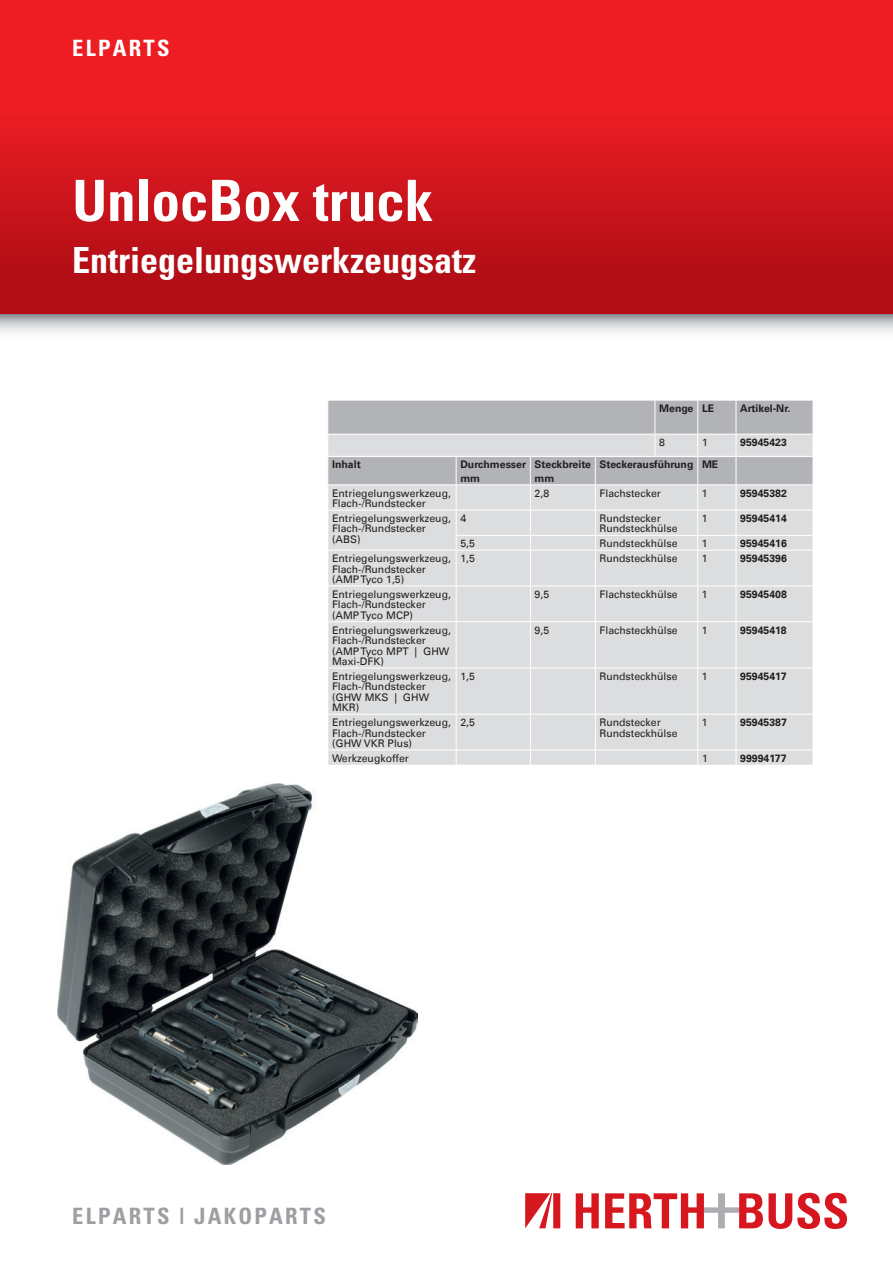
<style>
.page{position:relative;width:893px;height:1263px;background:#fff}
.page>*{position:absolute;margin:0;border:0;box-sizing:border-box;transform-origin:0 0}
.t1{font:700 condensed 57px "Univers";color:#fff}
.t2{font:700 condensed 36px "Univers";color:#fff}
.t3{font:700 condensed 22.5px "Univers";letter-spacing:.1em;color:#9d9fa2}
.t4{font:700 condensed 22.5px "Univers";letter-spacing:.1em;color:#fff}
.t5{font:10.5px/10.5px "Univers Com 55 Roman";color:#231f20}
.t6{font:700 10.5px/13.5px "Univers Com 65";color:#231f20}
</style>
<div class="page">
<img style="left:0;top:0;width:893px;height:333px">
<img style="left:57px;top:783px;width:360px;height:381px">
<svg style="left:576px;top:1193px;width:23px;height:35px"></svg>
<svg style="left:605px;top:1193px;width:242px;height:36px"></svg>
<svg style="left:525px;top:1193px;width:35px;height:35px"></svg>
<div style="left:328px;top:551px;width:484px;height:214px;background:#dcdddf"></div>
<svg style="left:328px;top:400px;width:484px;height:150px;background:#cccdd0"></svg>
<hr style="left:456px;top:550px;width:1px;height:35px;background:#fff">
<hr style="left:530px;top:550px;width:1px;height:35px;background:#fff">
<hr style="left:595px;top:550px;width:1px;height:35px;background:#fff">
<hr style="left:697px;top:550px;width:1px;height:35px;background:#fff">
<hr style="left:736px;top:550px;width:1px;height:35px;background:#fff">
<hr style="left:327px;top:585px;width:129px;height:1px;background:#fff">
<hr style="left:456px;top:585px;width:74px;height:1px;background:#fff">
<hr style="left:456px;top:586px;width:1px;height:35px;background:#fff">
<hr style="left:530px;top:585px;width:65px;height:1px;background:#fff">
<hr style="left:530px;top:586px;width:1px;height:35px;background:#fff">
<hr style="left:595px;top:585px;width:103px;height:1px;background:#fff">
<hr style="left:595px;top:586px;width:1px;height:35px;background:#fff">
<hr style="left:698px;top:585px;width:38px;height:1px;background:#fff">
<hr style="left:697px;top:586px;width:1px;height:35px;background:#fff">
<hr style="left:736px;top:585px;width:76px;height:1px;background:#fff">
<hr style="left:736px;top:586px;width:1px;height:35px;background:#fff">
<hr style="left:327px;top:621px;width:129px;height:1px;background:#fff">
<hr style="left:456px;top:621px;width:74px;height:1px;background:#fff">
<hr style="left:456px;top:622px;width:1px;height:45px;background:#fff">
<hr style="left:530px;top:621px;width:65px;height:1px;background:#fff">
<hr style="left:530px;top:622px;width:1px;height:45px;background:#fff">
<hr style="left:595px;top:621px;width:103px;height:1px;background:#fff">
<hr style="left:595px;top:622px;width:1px;height:45px;background:#fff">
<hr style="left:698px;top:621px;width:38px;height:1px;background:#fff">
<hr style="left:697px;top:622px;width:1px;height:45px;background:#fff">
<hr style="left:736px;top:621px;width:76px;height:1px;background:#fff">
<hr style="left:736px;top:622px;width:1px;height:45px;background:#fff">
<hr style="left:327px;top:667px;width:129px;height:1px;background:#fff">
<hr style="left:456px;top:667px;width:74px;height:1px;background:#fff">
<hr style="left:456px;top:668px;width:1px;height:46px;background:#fff">
<hr style="left:530px;top:667px;width:65px;height:1px;background:#fff">
<hr style="left:530px;top:668px;width:1px;height:46px;background:#fff">
<hr style="left:595px;top:667px;width:103px;height:1px;background:#fff">
<hr style="left:595px;top:668px;width:1px;height:46px;background:#fff">
<hr style="left:698px;top:667px;width:38px;height:1px;background:#fff">
<hr style="left:697px;top:668px;width:1px;height:46px;background:#fff">
<hr style="left:736px;top:667px;width:76px;height:1px;background:#fff">
<hr style="left:736px;top:668px;width:1px;height:46px;background:#fff">
<hr style="left:327px;top:714px;width:129px;height:1px;background:#fff">
<hr style="left:456px;top:714px;width:74px;height:1px;background:#fff">
<hr style="left:456px;top:714px;width:1px;height:35px;background:#fff">
<hr style="left:530px;top:714px;width:65px;height:1px;background:#fff">
<hr style="left:530px;top:714px;width:1px;height:35px;background:#fff">
<hr style="left:595px;top:714px;width:103px;height:1px;background:#fff">
<hr style="left:595px;top:714px;width:1px;height:35px;background:#fff">
<hr style="left:698px;top:714px;width:38px;height:1px;background:#fff">
<hr style="left:697px;top:714px;width:1px;height:35px;background:#fff">
<hr style="left:736px;top:714px;width:76px;height:1px;background:#fff">
<hr style="left:736px;top:714px;width:1px;height:35px;background:#fff">
<hr style="left:327px;top:749px;width:129px;height:1px;background:#fff">
<hr style="left:456px;top:749px;width:74px;height:1px;background:#fff">
<svg style="left:456px;top:750px;width:1px;height:15px"></svg>
<hr style="left:530px;top:749px;width:65px;height:1px;background:#fff">
<svg style="left:530px;top:750px;width:1px;height:15px"></svg>
<hr style="left:595px;top:749px;width:103px;height:1px;background:#fff">
<svg style="left:595px;top:750px;width:1px;height:15px"></svg>
<hr style="left:698px;top:749px;width:38px;height:1px;background:#fff">
<svg style="left:697px;top:750px;width:1px;height:15px"></svg>
<hr style="left:736px;top:749px;width:76px;height:1px;background:#fff">
<svg style="left:736px;top:750px;width:1px;height:15px"></svg>
<h3 class="t4" style="left:72px;top:34px;width:99px">ELPARTS</h3>
<h1 class="t1" style="left:72px;top:166px;width:362px">UnlocBox truck</h1>
<h2 class="t2" style="left:72px;top:238px;width:405px">Entriegelungswerkzeugsatz</h2>
<p class="t6" style="left:659px;top:401px;width:56px">Menge LE</p>
<p class="t6" style="left:740px;top:401px;width:52px">Artikel-Nr.</p>
<p class="t5" style="left:659px;top:437px;width:7px">8</p>
<p class="t5" style="left:702px;top:437px;width:7px">1</p>
<p class="t6" style="left:740px;top:435px;width:48px">95945423</p>
<p class="t6" style="left:332px;top:458px;width:30px">Inhalt</p>
<p class="t6" style="left:460px;top:458px;width:67px">Durchmesser mm</p>
<p class="t6" style="left:535px;top:458px;width:58px">Steckbreite mm</p>
<p class="t6" style="left:600px;top:458px;width:120px">Steckerausführung ME</p>
<p class="t5" style="left:332px;top:488px;width:121px">Entriegelungswerkzeug,<br>Flach-/Rundstecker</p>
<p class="t5" style="left:535px;top:488px;width:16px">2,8</p>
<p class="t5" style="left:600px;top:488px;width:63px">Flachstecker</p>
<p class="t5" style="left:702px;top:488px;width:7px">1</p>
<p class="t6" style="left:740px;top:486px;width:48px">95945382</p>
<p class="t5" style="left:332px;top:513px;width:121px">Entriegelungswerkzeug,<br>Flach-/Rundstecker (ABS)</p>
<p class="t5" style="left:460px;top:513px;width:7px">4</p>
<p class="t5" style="left:600px;top:513px;width:79px">Rundstecker<br>Rundsteckhülse</p>
<p class="t5" style="left:702px;top:513px;width:7px">1</p>
<p class="t6" style="left:740px;top:511px;width:48px">95945414</p>
<p class="t5" style="left:460px;top:538px;width:16px">5,5</p>
<p class="t5" style="left:600px;top:538px;width:79px">Rundsteckhülse</p>
<p class="t5" style="left:702px;top:538px;width:7px">1</p>
<p class="t6" style="left:740px;top:537px;width:48px">95945416</p>
<p class="t5" style="left:332px;top:553px;width:121px">Entriegelungswerkzeug,<br>Flach-/Rundstecker (AMP Tyco 1,5)</p>
<p class="t5" style="left:460px;top:553px;width:16px">1,5</p>
<p class="t5" style="left:600px;top:553px;width:79px">Rundsteckhülse</p>
<p class="t5" style="left:702px;top:553px;width:7px">1</p>
<p class="t6" style="left:740px;top:552px;width:48px">95945396</p>
<p class="t5" style="left:332px;top:589px;width:121px">Entriegelungswerkzeug,<br>Flach-/Rundstecker (AMP Tyco MCP)</p>
<p class="t5" style="left:535px;top:589px;width:16px">9,5</p>
<p class="t5" style="left:600px;top:589px;width:80px">Flachsteckhülse</p>
<p class="t5" style="left:702px;top:589px;width:7px">1</p>
<p class="t6" style="left:740px;top:587px;width:48px">95945408</p>
<p class="t5" style="left:332px;top:624px;width:121px">Entriegelungswerkzeug,<br>Flach-/Rundstecker (AMP Tyco MPT | GHW<br>Maxi-DFK)</p>
<p class="t5" style="left:535px;top:624px;width:16px">9,5</p>
<p class="t5" style="left:600px;top:624px;width:80px">Flachsteckhülse</p>
<p class="t5" style="left:702px;top:624px;width:7px">1</p>
<p class="t6" style="left:740px;top:623px;width:48px">95945418</p>
<p class="t5" style="left:332px;top:671px;width:121px">Entriegelungswerkzeug,<br>Flach-/Rundstecker (GHW MKS | GHW<br>MKR)</p>
<p class="t5" style="left:460px;top:671px;width:16px">1,5</p>
<p class="t5" style="left:600px;top:671px;width:79px">Rundsteckhülse</p>
<p class="t5" style="left:702px;top:671px;width:7px">1</p>
<p class="t6" style="left:740px;top:669px;width:48px">95945417</p>
<p class="t5" style="left:332px;top:717px;width:121px">Entriegelungswerkzeug,<br>Flach-/Rundstecker (GHW VKR Plus)</p>
<p class="t5" style="left:460px;top:717px;width:16px">2,5</p>
<p class="t5" style="left:600px;top:717px;width:79px">Rundstecker<br>Rundsteckhülse</p>
<p class="t5" style="left:702px;top:717px;width:7px">1</p>
<p class="t6" style="left:740px;top:716px;width:48px">95945387</p>
<p class="t5" style="left:332px;top:753px;width:78px">Werkzeugkoffer</p>
<p class="t5" style="left:702px;top:753px;width:7px">1</p>
<p class="t6" style="left:740px;top:751px;width:48px">99994177</p>
<h3 class="t3" style="left:72px;top:1202px;width:255px">ELPARTS | JAKOPARTS</h3>
</div>
